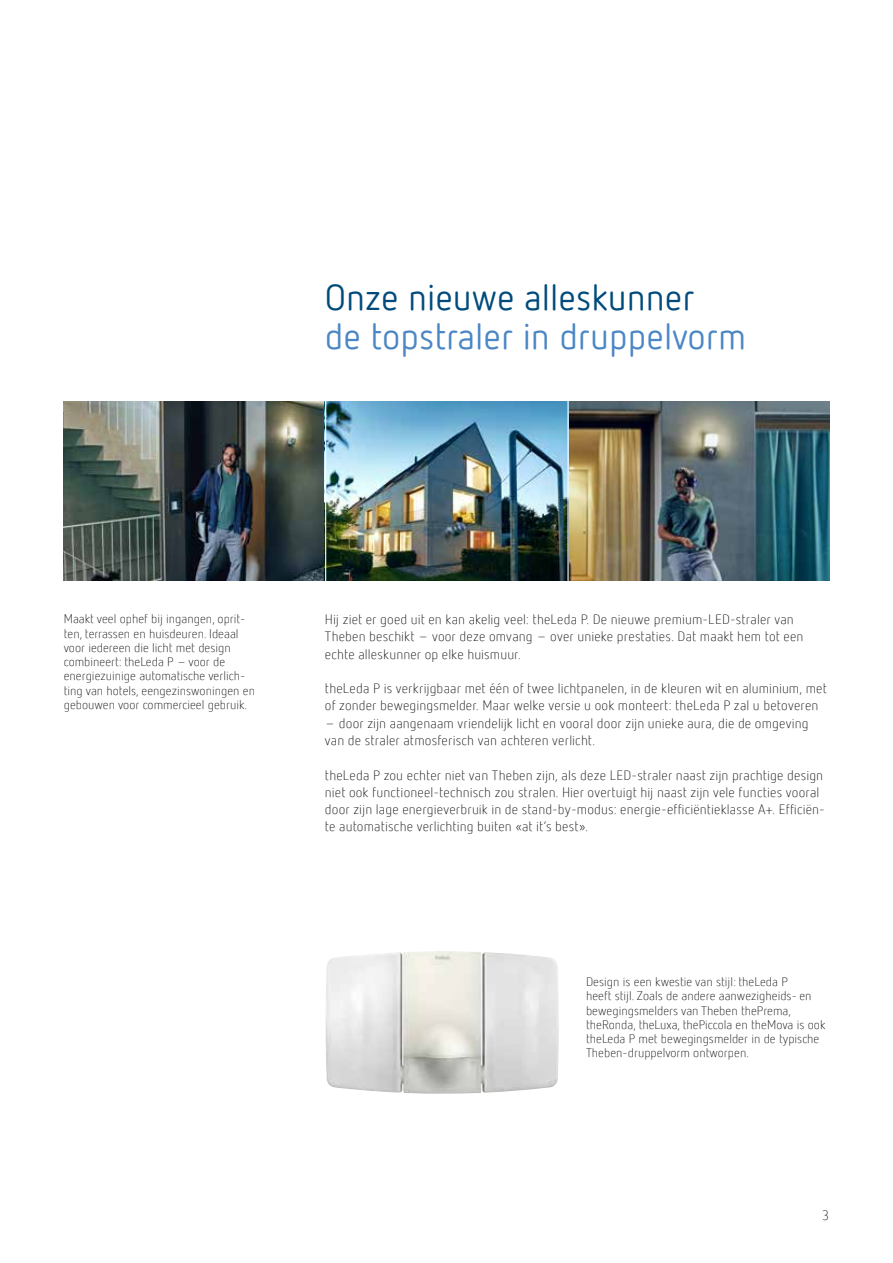
<style>
.page{position:relative;width:893px;height:1263px;background:#fff}
.page>*{position:absolute;margin:0;border:0;box-sizing:border-box;transform-origin:0 0}
.t1{font:36px "Netto Offc Pro";color:#4b87c5}
.t2{font:36px "Netto Offc Pro";color:#004b7b}
.t3{font:300 13.5px/17.2px "Netto Offc Pro";letter-spacing:.01em;color:#000}
.t4{font:300 12.3px/14.2px "Netto Offc Pro";color:#000}
</style>
<div class="page">
<img style="left:325px;top:951px;width:234px;height:143px">
<img style="left:64px;top:401px;width:765px;height:179px">
<hr style="left:567px;top:396px;width:2px;height:193px;background:#fff">
<hr style="left:325px;top:396px;width:1px;height:193px;background:#fff">
<h1 class="t2" style="left:325px;top:275px;width:371px">Onze nieuwe alleskunner</h1>
<h1 class="t1" style="left:325px;top:314px;width:423px">de topstraler in druppelvorm</h1>
<p class="t4" style="left:64px;top:612px;width:193px">Maakt veel ophef bij ingangen, oprit&shy;ten, terrassen en huisdeuren. Ideaal voor iedereen die licht met design combineert: theLeda P – voor de energiezuinige automatische verlich&shy;ting van hotels, eengezinswoningen en gebouwen voor commercieel gebruik.</p>
<p class="t3" style="left:325px;top:610px;width:480px">Hij ziet er goed uit en kan akelig veel: theLeda P. De nieuwe premium-LED-straler van<br>Theben beschikt – voor deze omvang – over unieke prestaties. Dat maakt hem tot een echte alleskunner op elke huismuur.</p>
<p class="t3" style="left:325px;top:679px;width:503px">theLeda P is verkrijgbaar met één of twee lichtpanelen, in de kleuren wit en aluminium, met of zonder bewegingsmelder. Maar welke versie u ook monteert: theLeda P zal u betoveren</p>
<p class="t3" style="left:325px;top:714px;width:485px">– door zijn aangenaam vriendelijk licht en vooral door zijn unieke aura, die de omgeving van de straler atmosferisch van achteren verlicht.</p>
<p class="t3" style="left:325px;top:766px;width:501px">theLeda P zou echter niet van Theben zijn, als deze LED-straler naast zijn prachtige design niet ook functioneel-technisch zou stralen. Hier overtuigt hij naast zijn vele functies vooral door zijn lage energieverbruik in de stand-by-modus: energie-efficiëntieklasse A+. Efficiën&shy;te automatische verlichting buiten «at it’s best».</p>
<p class="t4" style="left:586px;top:974px;width:241px">Design is een kwestie van stijl: theLeda P<br>heeft stijl. Zoals de andere aanwezigheids- en bewegingsmelders van Theben thePrema, theRonda, theLuxa, thePiccola en theMova is ook theLeda P met bewegingsmelder in de typische Theben-druppelvorm ontworpen.</p>
<p class="t3" style="left:822px;top:1207px;width:8px">3</p>
</div>
